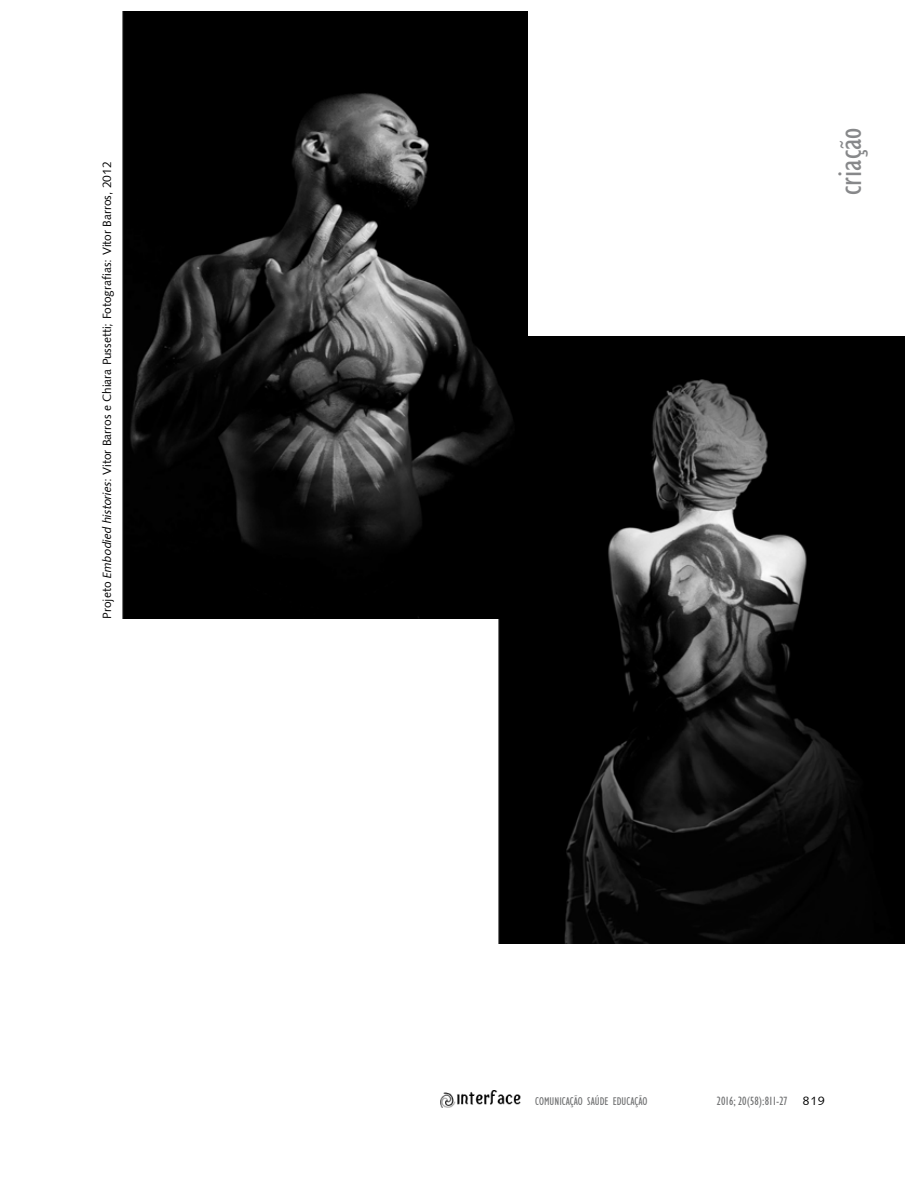
<style>
.page{position:relative;width:918px;height:1188px;background:#fff}
.page>*{position:absolute;margin:0;border:0;box-sizing:border-box;transform-origin:0 0}
.t1{font:condensed 33px "Humanist 521 BT";color:#87888a}
.t2{font:12px "Humanist 531 BT Roman A";color:#000}
.t3{font:condensed 12px "Humanist 521 BT";color:#707172}
.t4{font:condensed 11.25px "Humanist 521 BT";color:#707172}
.s1{font-style:italic}
</style>
<div class="page">
<img style="left:440px;top:1090px;width:81px;height:17px">
<img style="left:499px;top:336px;width:405px;height:608px">
<img style="left:122px;top:11px;width:406px;height:608px">
<p class="t2" style="left:99px;top:619px;width:459px;rotate:-90deg">Projeto <span class="s1">Embodied histories</span>: Vitor Barros e Chiara Pussetti; Fotografias: Vitor Barros, 2012</p>
<h1 class="t1" style="left:831px;top:195px;width:69px;rotate:-90deg">criação</h1>
<p class="t4" style="left:535px;top:1095px;width:114px">COMUNICAÇÃO SAÚDE EDUCAÇÃO</p>
<p class="t3" style="left:717px;top:1094px;width:72px">2016; 20(58):811-27</p>
<p class="t2" style="left:803px;top:1093px;width:23px">819</p>
</div>
